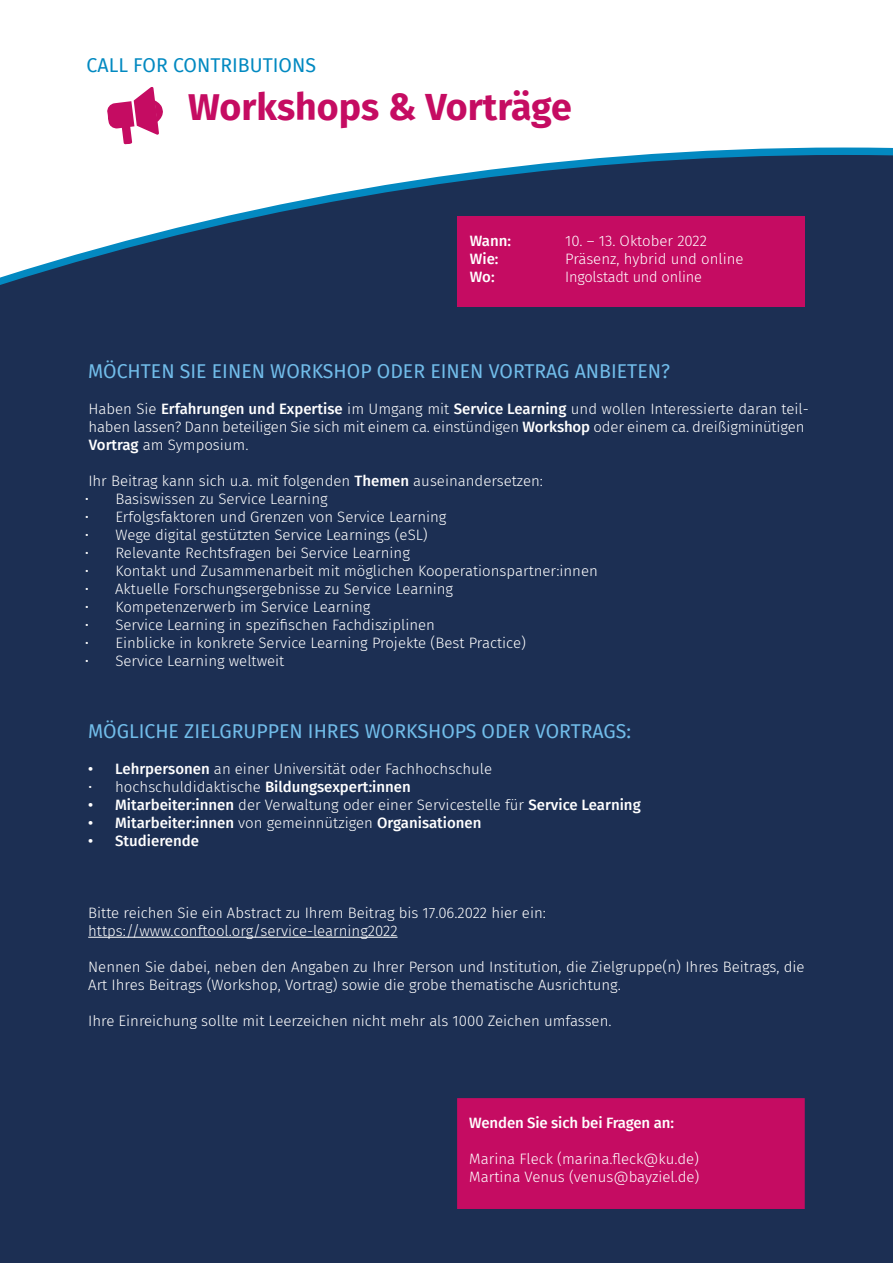
<style>
.page{position:relative;width:893px;height:1263px;background:#fff}
.page>*{position:absolute;margin:0;border:0;box-sizing:border-box;transform-origin:0 0}
.Fira_Sans__Headline{font:700 37.5px "Fira Sans";color:#c50c62}
.Fira_Sans__Subhead_H{font:19.5px "Fira Sans";color:#71bdea}
.Fira_Sans__Subhead{font:19.5px "Fira Sans";color:#0289c1}
.Fira_Sans__Fließtext{font:300 15px/18px "Fira Sans";color:#fff}
.Fira_Sans__Infobox{font:500 15px "Fira Sans";color:#fff}
.Fira_Sans__Infobox-2{font:300 15px "Fira Sans";color:#fff}
.s1{font-weight:500}
.s2{font-weight:300}
</style>
<div class="page">
<div style="left:0;top:155px;width:893px;height:1108px;background:#1c2f53"></div>
<svg style="left:107px;top:87px;width:56px;height:58px"></svg>
<div style="left:457px;top:216px;width:348px;height:90px;background:#c50c62"></div>
<div style="left:457px;top:1098px;width:348px;height:111px;background:#c50c62;border:2px solid #c50c62"></div>
<hr style="left:88px;top:937px;width:310px;height:1px;background:#fff">
<p class="Fira_Sans__Subhead" style="left:87px;top:50px;width:231px">CALL FOR CONTRIBUTIONS</p>
<p class="Fira_Sans__Headline" style="left:188px;top:75px;width:385px">Workshops &amp; Vorträge</p>
<p class="Fira_Sans__Infobox" style="left:470px;top:229px;width:43px">Wann:</p>
<p class="Fira_Sans__Infobox-2" style="left:565px;top:230px;width:143px">10. – 13. Oktober 2022</p>
<p class="Fira_Sans__Infobox" style="left:470px;top:247px;width:30px">Wie:</p>
<p class="Fira_Sans__Infobox-2" style="left:565px;top:248px;width:180px">Präsenz, hybrid und online</p>
<p class="Fira_Sans__Infobox" style="left:470px;top:265px;width:26px">Wo:</p>
<p class="Fira_Sans__Infobox-2" style="left:565px;top:266px;width:138px">Ingolstadt und online</p>
<p class="Fira_Sans__Subhead_H" style="left:88px;top:356px;width:583px">MÖCHTEN SIE EINEN WORKSHOP ODER EINEN VORTRAG ANBIETEN?</p>
<p class="Fira_Sans__Fließtext" style="left:88px;top:400px;width:722px">Haben Sie <span class="s1">Erfahrungen und Expertise</span> im Umgang mit <span class="s1">Service Learning</span> und wollen Interessierte daran teil&shy;haben lassen? Dann beteiligen Sie sich mit einem ca. einstündigen <span class="s1">Workshop</span> oder einem ca. dreißigminütigen<br><span class="s1">Vortrag</span> am Symposium.</p>
<p class="Fira_Sans__Fließtext" style="left:88px;top:472px;width:456px">Ihr Beitrag kann sich u.a. mit folgenden <span class="s1">Themen</span> auseinandersetzen:</p>
<p class="Fira_Sans__Fließtext" style="left:85px;top:490px;width:244px">• Basiswissen zu Service Learning</p>
<p class="Fira_Sans__Fließtext" style="left:85px;top:508px;width:363px">• Erfolgsfaktoren und Grenzen von Service Learning</p>
<p class="Fira_Sans__Fließtext" style="left:85px;top:526px;width:344px">• Wege digital gestützten Service Learnings (eSL)</p>
<p class="Fira_Sans__Fließtext" style="left:85px;top:544px;width:326px">• Relevante Rechtsfragen bei Service Learning</p>
<p class="Fira_Sans__Fließtext" style="left:85px;top:562px;width:514px">• Kontakt und Zusammenarbeit mit möglichen Kooperationspartner:innen</p>
<p class="Fira_Sans__Fließtext" style="left:85px;top:580px;width:370px">• Aktuelle Forschungsergebnisse zu Service Learning</p>
<p class="Fira_Sans__Fließtext" style="left:85px;top:598px;width:287px">• Kompetenzerwerb im Service Learning</p>
<p class="Fira_Sans__Fließtext" style="left:85px;top:616px;width:351px">• Service Learning in spezifischen Fachdisziplinen</p>
<p class="Fira_Sans__Fließtext" style="left:85px;top:634px;width:442px">• Einblicke in konkrete Service Learning Projekte (Best Practice)</p>
<p class="Fira_Sans__Fließtext" style="left:85px;top:652px;width:201px">• Service Learning weltweit</p>
<p class="Fira_Sans__Subhead_H" style="left:88px;top:716px;width:544px">MÖGLICHE ZIELGRUPPEN IHRES WORKSHOPS ODER VORTRAGS:</p>
<p class="Fira_Sans__Fließtext" style="left:88px;top:760px;width:405px"><span class="s1">• Lehrpersonen</span> an einer Universität oder Fachhochschule</p>
<p class="Fira_Sans__Fließtext" style="left:88px;top:778px;width:324px">• hochschuldidaktische <span class="s1">Bildungsexpert:innen</span></p>
<p class="Fira_Sans__Fließtext" style="left:88px;top:796px;width:554px"><span class="s1">• Mitarbeiter:innen</span> der Verwaltung oder einer Servicestelle für <span class="s1">Service Learning</span></p>
<p class="Fira_Sans__Infobox" style="left:88px;top:811px;width:395px">• Mitarbeiter:innen <span class="s2">von gemeinnützigen</span> Organisationen</p>
<p class="Fira_Sans__Infobox" style="left:88px;top:829px;width:112px">• Studierende</p>
<p class="Fira_Sans__Fließtext" style="left:88px;top:904px;width:459px">Bitte reichen Sie ein Abstract zu Ihrem Beitrag bis 17.06.2022 hier ein:</p>
<p class="Fira_Sans__Fließtext" style="left:88px;top:922px;width:311px">https://www.conftool.org/service-learning2022</p>
<p class="Fira_Sans__Fließtext" style="left:88px;top:958px;width:718px">Nennen Sie dabei, neben den Angaben zu Ihrer Person und Institution, die Zielgruppe(n) Ihres Beitrags, die<br>Art Ihres Beitrags (Workshop, Vortrag) sowie die grobe thematische Ausrichtung.</p>
<p class="Fira_Sans__Fließtext" style="left:88px;top:1012px;width:525px">Ihre Einreichung sollte mit Leerzeichen nicht mehr als 1000 Zeichen umfassen.</p>
<p class="Fira_Sans__Infobox" style="left:469px;top:1111px;width:206px">Wenden Sie sich bei Fragen an:</p>
<p class="Fira_Sans__Fließtext" style="left:469px;top:1150px;width:231px">Marina Fleck (marina.fleck@ku.de)</p>
<p class="Fira_Sans__Fließtext" style="left:469px;top:1168px;width:232px">Martina Venus (venus@bayziel.de)</p>
</div>
